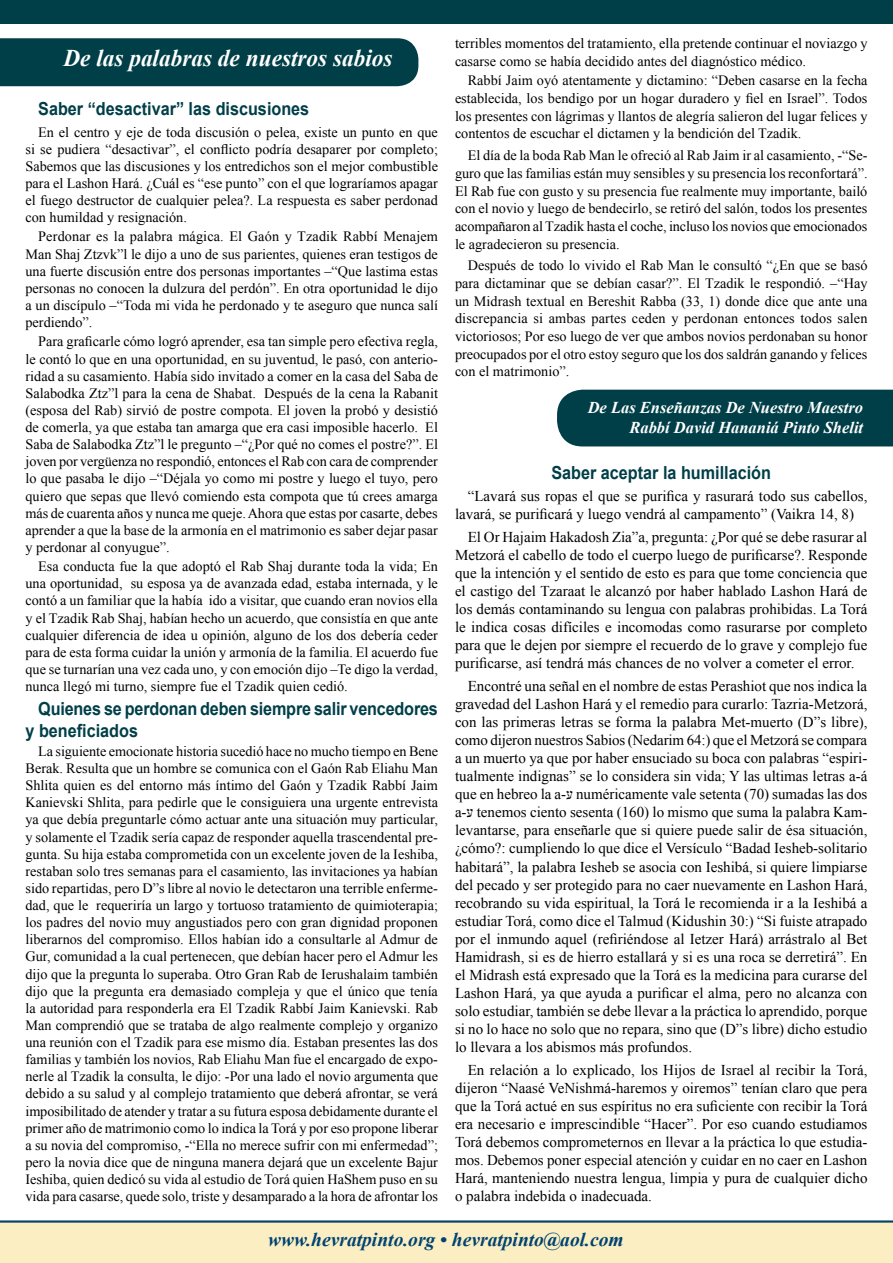
<style>
.page{position:relative;width:893px;height:1263px;background:#fff}
.page>*{position:absolute;margin:0;border:0;box-sizing:border-box;transform-origin:0 0}
.t1{font:italic 700 24px "Times New Roman";color:#fff}
.t2{font:italic 700 19.5px "Times New Roman";color:#004271}
.t3{font:700 18px/21.6px "Arial";color:#003f48;scale:.9 1}
.t4{font:italic 700 16.5px/19.8px "Times New Roman";color:#fff;text-align:right}
.t5{font:15px/18.1px "Times New Roman";color:#000;text-align:justify}
.t6{font:14.25px/17.1px "Times New Roman";color:#000;text-align:justify}
</style>
<div class="page">
<div style="left:0;top:0;width:893px;height:24px;background:#003f48"></div>
<div style="left:0;top:1220px;width:893px;height:43px;background:#fbeec2"></div>
<hr style="left:0;top:1220px;width:893px;height:2px;background:#004271">
<div style="left:0;top:38px;width:418px;height:48px;background:#003f48"></div>
<div style="left:557px;top:390px;width:336px;height:56px;background:#003f48"></div>
<h1 class="t1" style="left:63px;top:41px;width:331px">De las palabras de nuestros sabios</h1>
<p class="t3" style="left:38px;top:99px;width:303px">Saber “desactivar” las discusiones</p>
<p class="t6" style="left:26px;top:123px;width:414px;text-indent:13px">En el centro y eje de toda discusión o pelea, existe un punto en que si se pudiera “desactivar”, el conflicto podría desaparer por completo; Sabemos que las discusiones y los entredichos son el mejor combustible para el Lashon Hará. ¿Cuál es “ese punto” con el que lograríamos apagar el fuego destructor de cualquier pelea?. La respuesta es saber perdonad con humildad y resignación.</p>
<p class="t6" style="left:26px;top:228px;width:414px;text-indent:13px">Perdonar es la palabra mágica. El Gaón y Tzadik Rabbí Menajem Man Shaj Ztzvk”l le dijo a uno de sus parientes, quienes eran testigos de una fuerte discusión entre dos personas importantes –“Que lastima estas personas no conocen la dulzura del perdón”. En otra oportunidad le dijo a un discípulo –“Toda mi vida he perdonado y te aseguro que nunca salí perdiendo”.</p>
<p class="t6" style="left:26px;top:333px;width:414px;text-indent:13px">Para graficarle cómo logró aprender, esa tan simple pero efectiva regla, le contó lo que en una oportunidad, en su juventud, le pasó, con anterio&shy;ridad a su casamiento. Había sido invitado a comer en la casa del Saba de Salabodka Ztz”l para la cena de Shabat. Después de la cena la Rabanit (esposa del Rab) sirvió de postre compota. El joven la probó y desistió de comerla, ya que estaba tan amarga que era casi imposible hacerlo. El Saba de Salabodka Ztz”l le pregunto –“¿Por qué no comes el postre?”. El joven por vergüenza no respondió, entonces el Rab con cara de comprender lo que pasaba le dijo –“Déjala yo como mi postre y luego el tuyo, pero quiero que sepas que llevó comiendo esta compota que tú crees amarga más de cuarenta años y nunca me queje. Ahora que estas por casarte, debes aprender a que la base de la armonía en el matrimonio es saber dejar pasar y perdonar al conyugue”.</p>
<p class="t6" style="left:26px;top:558px;width:414px;text-indent:13px">Esa conducta fue la que adoptó el Rab Shaj durante toda la vida; En una oportunidad, su esposa ya de avanzada edad, estaba internada, y le contó a un familiar que la había ido a visitar, que cuando eran novios ella y el Tzadik Rab Shaj, habían hecho un acuerdo, que consistía en que ante cualquier diferencia de idea u opinión, alguno de los dos debería ceder para de esta forma cuidar la unión y armonía de la familia. El acuerdo fue que se turnarían una vez cada uno, y con emoción dijo –Te digo la verdad, nunca llegó mi turno, siempre fue el Tzadik quien cedió.</p>
<p class="t3" style="left:26px;top:698px;width:460px;text-indent:13px">Quienes se perdonan deben siempre salir vencedores y beneficiados</p>
<p class="t6" style="left:26px;top:742px;width:414px;text-indent:13px">La siguiente emocionate historia sucedió hace no mucho tiempo en Bene Berak. Resulta que un hombre se comunica con el Gaón Rab Eliahu Man Shlita quien es del entorno más íntimo del Gaón y Tzadik Rabbí Jaim Kanievski Shlita, para pedirle que le consiguiera una urgente entrevista ya que debía preguntarle cómo actuar ante una situación muy particular, y solamente el Tzadik sería capaz de responder aquella trascendental pre&shy;gunta. Su hija estaba comprometida con un excelente joven de la Ieshiba, restaban solo tres semanas para el casamiento, las invitaciones ya habían sido repartidas, pero D”s libre al novio le detectaron una terrible enferme&shy;dad, que le requeriría un largo y tortuoso tratamiento de quimioterapia; los padres del novio muy angustiados pero con gran dignidad proponen liberarnos del compromiso. Ellos habían ido a consultarle al Admur de Gur, comunidad a la cual pertenecen, que debían hacer pero el Admur les dijo que la pregunta lo superaba. Otro Gran Rab de Ierushalaim también dijo que la pregunta era demasiado compleja y que el único que tenía la autoridad para responderla era El Tzadik Rabbí Jaim Kanievski. Rab Man comprendió que se trataba de algo realmente complejo y organizo una reunión con el Tzadik para ese mismo día. Estaban presentes las dos familias y también los novios, Rab Eliahu Man fue el encargado de expo&shy;nerle al Tzadik la consulta, le dijo: -Por una lado el novio argumenta que debido a su salud y al complejo tratamiento que deberá afrontar, se verá imposibilitado de atender y tratar a su futura esposa debidamente durante el primer año de matrimonio como lo indica la Torá y por eso propone liberar a su novia del compromiso, -“Ella no merece sufrir con mi enfermedad”; pero la novia dice que de ninguna manera dejará que un excelente Bajur Ieshiba, quien dedicó su vida al estudio de Torá quien HaShem puso en su vida para casarse, quede solo, triste y desamparado a la hora de afrontar los</p>
<p class="t6" style="left:455px;top:34px;width:414px;line-height:17.7px">terribles momentos del tratamiento, ella pretende continuar el noviazgo y casarse como se había decidido antes del diagnóstico médico.</p>
<p class="t6" style="left:455px;top:72px;width:414px;line-height:17.7px;text-indent:13px">Rabbí Jaim oyó atentamente y dictamino: “Deben casarse en la fecha establecida, los bendigo por un hogar duradero y fiel en Israel”. Todos los presentes con lágrimas y llantos de alegría salieron del lugar felices y contentos de escuchar el dictamen y la bendición del Tzadik.</p>
<p class="t6" style="left:455px;top:146px;width:414px;line-height:17.7px;text-indent:13px">El día de la boda Rab Man le ofreció al Rab Jaim ir al casamiento, -“Se&shy;guro que las familias están muy sensibles y su presencia los reconfortará”.<br>El Rab fue con gusto y su presencia fue realmente muy importante, bailó con el novio y luego de bendecirlo, se retiró del salón, todos los presentes acompañaron al Tzadik hasta el coche, incluso los novios que emocionados le agradecieron su presencia.</p>
<p class="t6" style="left:455px;top:257px;width:414px;line-height:17.7px;text-indent:13px">Después de todo lo vivido el Rab Man le consultó “¿En que se basó para dictaminar que se debían casar?”. El Tzadik le respondió. –“Hay un Midrash textual en Bereshit Rabba (33, 1) donde dice que ante una discrepancia si ambas partes ceden y perdonan entonces todos salen victoriosos; Por eso luego de ver que ambos novios perdonaban su honor preocupados por el otro estoy seguro que los dos saldrán ganando y felices con el matrimonio”.</p>
<p class="t4" style="left:588px;top:397px;width:277px">De Las Enseñanzas De Nuestro Maestro<br>Rabbí David Hananiá Pinto Shelit</p>
<p class="t3" style="left:551px;top:462px;width:246px">Saber aceptar la humillación</p>
<p class="t5" style="left:455px;top:487px;width:414px;text-indent:13px">“Lavará sus ropas el que se purifica y rasurará todo sus cabellos, lavará, se purificará y luego vendrá al campamento” (Vaikra 14, 8)</p>
<p class="t5" style="left:455px;top:527px;width:414px;text-indent:13px">El Or Hajaim Hakadosh Zia”a, pregunta: ¿Por qué se debe rasurar al Metzorá el cabello de todo el cuerpo luego de purificarse?. Responde que la intención y el sentido de esto es para que tome conciencia que el castigo del Tzaraat le alcanzó por haber hablado Lashon Hará de los demás contaminando su lengua con palabras prohibidas. La Torá le indica cosas difíciles e incomodas como rasurarse por completo para que le dejen por siempre el recuerdo de lo grave y complejo fue purificarse, así tendrá más chances de no volver a cometer el error.</p>
<p class="t5" style="left:455px;top:676px;width:414px;text-indent:13px">Encontré una señal en el nombre de estas Perashiot que nos indica la gravedad del Lashon Hará y el remedio para curarlo: Tazria-Metzorá, con las primeras letras se forma la palabra Met-muerto (D”s libre), como dijeron nuestros Sabios (Nedarim 64:) que el Metzorá se compara a un muerto ya que por haber ensuciado su boca con palabras “espiri&shy;tualmente indignas” se lo considera sin vida; Y las ultimas letras a-á que en hebreo la a-ע numéricamente vale setenta (70) sumadas las dos a-ע tenemos ciento sesenta (160) lo mismo que suma la palabra Kam&shy;levantarse, para enseñarle que si quiere puede salir de ésa situación, ¿cómo?: cumpliendo lo que dice el Versículo “Badad Iesheb-solitario habitará”, la palabra Iesheb se asocia con Ieshibá, si quiere limpiarse del pecado y ser protegido para no caer nuevamente en Lashon Hará, recobrando su vida espiritual, la Torá le recomienda ir a la Ieshibá a estudiar Torá, como dice el Talmud (Kidushin 30:) “Si fuiste atrapado por el inmundo aquel (refiriéndose al Ietzer Hará) arrástralo al Bet Hamidrash, si es de hierro estallará y si es una roca se derretirá”. En el Midrash está expresado que la Torá es la medicina para curarse del Lashon Hará, ya que ayuda a purificar el alma, pero no alcanza con solo estudiar, también se debe llevar a la práctica lo aprendido, porque si no lo hace no solo que no repara, sino que (D”s libre) dicho estudio lo llevara a los abismos más profundos.</p>
<p class="t5" style="left:455px;top:1060px;width:414px;text-indent:13px">En relación a lo explicado, los Hijos de Israel al recibir la Torá, dijeron “Naasé VeNishmá-haremos y oiremos” tenían claro que pera que la Torá actué en sus espíritus no era suficiente con recibir la Torá era necesario e imprescindible “Hacer”. Por eso cuando estudiamos Torá debemos comprometernos en llevar a la práctica lo que estudia&shy;mos. Debemos poner especial atención y cuidar en no caer en Lashon Hará, manteniendo nuestra lengua, limpia y pura de cualquier dicho o palabra indebida o inadecuada.</p>
<h2 class="t2" style="left:268px;top:1225px;width:357px">www.hevratpinto.org • hevratpinto@aol.com</h2>
</div>
